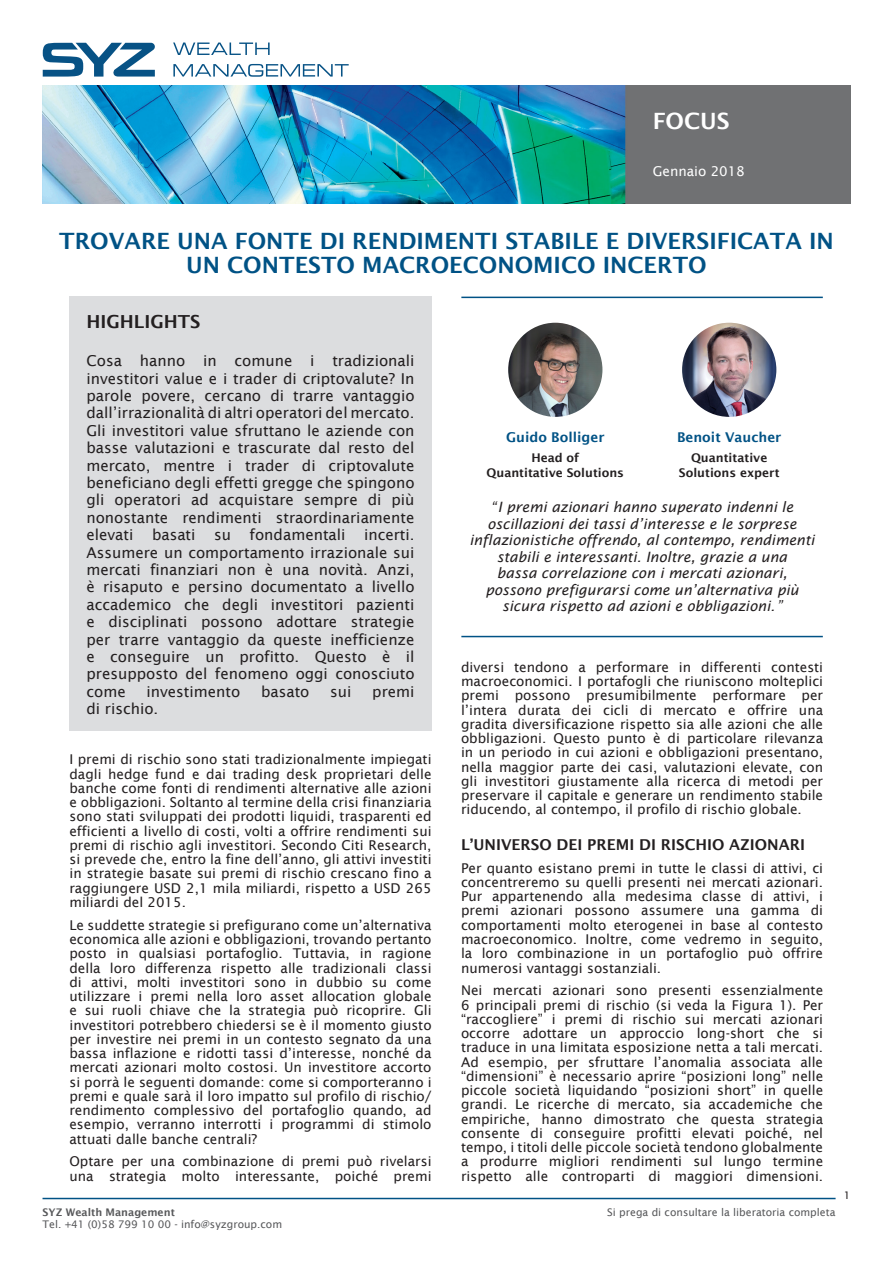
<style>
.page{position:relative;width:893px;height:1263px;background:#fff}
.page>*{position:absolute;margin:0;border:0;box-sizing:border-box;transform-origin:0 0}
.TItre_PRINCIPAL{font:600 22.5px/24px "Lucida Sans";color:#005285;text-align:center}
.t1{font:600 22.5px "Lucida Sans";color:#fff}
.Texte_courant{font:600 18px "Lucida Sans";color:#231f20}
.Texte_courant_-_list{font:15px/17.4px "Lucida Sans";color:#231f20;text-align:justify}
.Texte_courant-2{font:600 15px "Lucida Sans";color:#231f20}
.Texte_courant-3{font:italic 14.25px/16.5px "Lucida Sans";color:#231f20;text-align:center}
.Texte_courant-4{font:13.5px/14.2px "Lucida Sans";color:#231f20;text-align:justify}
.Texte_courant_-_list-2{font:600 13.5px "Lucida Sans";color:#005285}
.t2{font:13.5px "Lucida Sans";color:#fff}
.Texte_courant_-_list-3{font:600 12px/15px "Lucida Sans";color:#231f20;text-align:center}
.t3{font:10.5px "Lucida Sans";color:#57585a}
.t4{font:600 10.5px "Lucida Sans";color:#57585a}
.Numèro_de_page{font:10.5px "Lucida Sans";color:#231f20}
</style>
<div class="page">
<img style="left:43px;top:86px;width:807px;height:117px">
<svg style="left:43px;top:43px;width:112px;height:34px"></svg>
<svg style="left:173px;top:43px;width:97px;height:12px"></svg>
<svg style="left:173px;top:64px;width:176px;height:13px"></svg>
<hr style="left:43px;top:1198px;width:793px;height:1px;background:#005285">
<div style="left:69px;top:297px;width:363px;height:434px;background:#dcdddf"></div>
<hr style="left:461px;top:636px;width:362px;height:1px;background:#005285">
<hr style="left:461px;top:297px;width:362px;height:1px;background:#005285">
<img style="left:682px;top:323px;width:94px;height:94px;border-radius:47px">
<img style="left:508px;top:323px;width:94px;height:94px;border-radius:47px">
<h1 class="t1" style="left:653px;top:108px;width:78px">FOCUS</h1>
<p class="t2" style="left:653px;top:163px;width:94px">Gennaio 2018</p>
<p class="TItre_PRINCIPAL" style="left:59px;top:229px;width:776px">TROVARE UNA FONTE DI RENDIMENTI STABILE E DIVERSIFICATA IN<br>UN CONTESTO MACROECONOMICO INCERTO</p>
<p class="Texte_courant" style="left:86px;top:311px;width:116px">HIGHLIGHTS</p>
<p class="Texte_courant_-_list" style="left:86px;top:352px;width:330px">Cosa hanno in comune i tradizionali investitori value e i trader di criptovalute? In parole povere, cercano di trarre vantaggio dall’irrazionalità di altri operatori del mercato.<br>Gli investitori value sfruttano le aziende con basse valutazioni e trascurate dal resto del mercato, mentre i trader di criptovalute beneficiano degli effetti gregge che spingono gli operatori ad acquistare sempre di più nonostante rendimenti straordinariamente elevati basati su fondamentali incerti.<br>Assumere un comportamento irrazionale sui mercati finanziari non è una novità. Anzi, è risaputo e persino documentato a livello accademico che degli investitori pazienti e disciplinati possono adottare strategie per trarre vantaggio da queste inefficienze e conseguire un profitto. Questo è il presupposto del fenomeno oggi conosciuto come</p>
<p class="Texte_courant_-_list" style="left:146px;top:683px;width:95px">investimento</p>
<p class="Texte_courant_-_list" style="left:261px;top:683px;width:50px">basato</p>
<p class="Texte_courant_-_list" style="left:330px;top:683px;width:23px">sui</p>
<p class="Texte_courant_-_list" style="left:372px;top:683px;width:44px">premi</p>
<p class="Texte_courant_-_list" style="left:86px;top:700px;width:73px">di rischio.</p>
<p class="Texte_courant-4" style="left:69px;top:752px;width:364px">I premi di rischio sono stati tradizionalmente impiegati dagli hedge fund e dai trading desk proprietari delle banche come fonti di rendimenti alternative alle azioni e obbligazioni. Soltanto al termine della crisi finanziaria sono stati sviluppati dei prodotti liquidi, trasparenti ed efficienti a livello di costi, volti a offrire rendimenti sui premi di rischio agli investitori. Secondo Citi Research, si prevede che, entro la fine dell’anno, gli attivi investiti in strategie basate sui premi di rischio crescano fino a raggiungere USD 2,1 mila miliardi, rispetto a USD 265 miliardi del 2015.</p>
<p class="Texte_courant-4" style="left:69px;top:918px;width:364px">Le suddette strategie si prefigurano come un’alternativa economica alle azioni e obbligazioni, trovando pertanto posto in qualsiasi portafoglio. Tuttavia, in ragione della loro differenza rispetto alle tradizionali classi di attivi, molti investitori sono in dubbio su come utilizzare i premi nella loro asset allocation globale e sui ruoli chiave che la strategia può ricoprire. Gli investitori potrebbero chiedersi se è il momento giusto per investire nei premi in un contesto segnato da una bassa inflazione e ridotti tassi d’interesse, nonché da mercati azionari molto costosi. Un investitore accorto si porrà le seguenti domande: come si comporteranno i premi e quale sarà il loro impatto sul profilo di rischio/ rendimento complessivo del portafoglio quando, ad esempio, verranno interrotti i programmi di stimolo attuati dalle banche centrali?</p>
<p class="Texte_courant-4" style="left:69px;top:1154px;width:364px">Optare per una combinazione di premi può rivelarsi una strategia molto interessante, poiché premi</p>
<p class="Texte_courant_-_list-2" style="left:506px;top:430px;width:100px">Guido Bolliger</p>
<p class="Texte_courant_-_list-3" style="left:487px;top:450px;width:139px">Head of<br>Quantitative Solutions</p>
<p class="Texte_courant_-_list-2" style="left:677px;top:430px;width:106px">Benoit Vaucher</p>
<p class="Texte_courant_-_list-3" style="left:679px;top:450px;width:102px">Quantitative<br>Solutions expert</p>
<p class="Texte_courant-3" style="left:469px;top:499px;width:347px">“I premi azionari hanno superato indenni le oscillazioni dei tassi d’interesse e le sorprese inflazionistiche offrendo, al contempo, rendimenti stabili e interessanti. Inoltre, grazie a una<br>bassa correlazione con i mercati azionari, possono prefigurarsi come un’alternativa più sicura rispetto ad azioni e obbligazioni.”</p>
<p class="Texte_courant-4" style="left:461px;top:660px;width:364px">diversi tendono a performare in differenti contesti macroeconomici. I portafogli che riuniscono molteplici premi possono presumibilmente performare per l’intera durata dei cicli di mercato e offrire una gradita diversificazione rispetto sia alle azioni che alle obbligazioni. Questo punto è di particolare rilevanza in un periodo in cui azioni e obbligazioni presentano, nella maggior parte dei casi, valutazioni elevate, con gli investitori giustamente alla ricerca di metodi per preservare il capitale e generare un rendimento stabile riducendo, al contempo, il profilo di rischio globale.</p>
<p class="Texte_courant-2" style="left:461px;top:836px;width:346px">L’UNIVERSO DEI PREMI DI RISCHIO AZIONARI</p>
<p class="Texte_courant-4" style="left:461px;top:861px;width:364px">Per quanto esistano premi in tutte le classi di attivi, ci concentreremo su quelli presenti nei mercati azionari.<br>Pur appartenendo alla medesima classe di attivi, i premi azionari possono assumere una gamma di comportamenti molto eterogenei in base al contesto macroeconomico. Inoltre, come vedremo in seguito, la loro combinazione in un portafoglio può offrire numerosi vantaggi sostanziali.</p>
<p class="Texte_courant-4" style="left:461px;top:983px;width:364px">Nei mercati azionari sono presenti essenzialmente 6 principali premi di rischio (si veda la Figura 1). Per “raccogliere” i premi di rischio sui mercati azionari occorre adottare un approccio long-short che si traduce in una limitata esposizione netta a tali mercati.<br>Ad esempio, per sfruttare l’anomalia associata alle “dimensioni” è necessario aprire “posizioni long” nelle piccole società liquidando “posizioni short” in quelle grandi. Le ricerche di mercato, sia accademiche che empiriche, hanno dimostrato che questa strategia consente di conseguire profitti elevati poiché, nel tempo, i titoli delle piccole società tendono globalmente a produrre migliori rendimenti sul lungo termine rispetto alle controparti di maggiori dimensioni.</p>
<p class="t4" style="left:43px;top:1207px;width:134px">SYZ Wealth Management</p>
<p class="t3" style="left:607px;top:1206px;width:230px">Si prega di consultare la liberatoria completa</p>
<p class="t3" style="left:43px;top:1219px;width:241px">Tel. +41 (0)58 799 10 00 - info@syzgroup.com</p>
<p class="Numèro_de_page" style="left:844px;top:1189px;width:8px">1</p>
</div>
